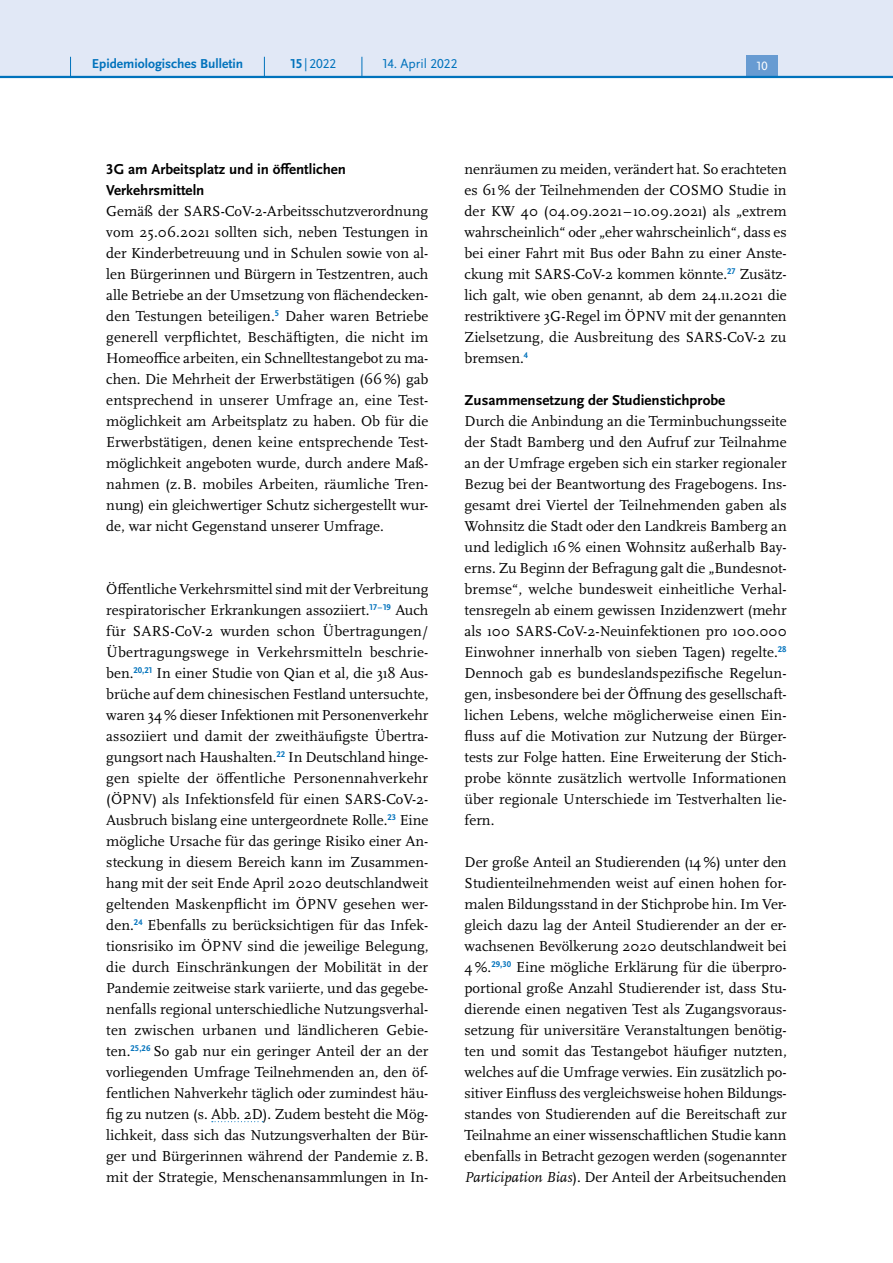
<style>
.page{position:relative;width:893px;height:1263px;background:#fff}
.page>*{position:absolute;margin:0;border:0;box-sizing:border-box;transform-origin:0 0}
.P_-_Fließtext{font:15px/21px "Scala Pro";color:#000;text-align:justify}
.t1{font:700 15px/21px "Scala Sans Pro";color:#000}
.t2{font:700 13.5px "Scala Sans Pro";color:#0072bc}
.t3{font:13.5px "Scala Sans Pro";color:#0072bc}
.t4{font:12.45px "Scala Sans Pro";color:#fff}
.s1{font-weight:700}
.s2{font-style:italic}
</style>
<div class="page">
<svg style="left:212px;top:1121px;width:51px;height:1px"></svg>
<div style="left:0;top:0;width:893px;height:77px;background:#e1e8f6"></div>
<div style="left:746px;top:55px;width:32px;height:21px;background:#679bd2"></div>
<hr style="left:0;top:76px;width:893px;height:2px;background:#0072bc">
<svg style="left:70px;top:57px;width:1px;height:19px"></svg>
<svg style="left:264px;top:57px;width:1px;height:19px"></svg>
<svg style="left:362px;top:57px;width:1px;height:19px"></svg>
<p class="t2" style="left:92px;top:55px;width:153px">Epidemiologisches Bulletin</p>
<p class="t3" style="left:290px;top:55px;width:47px"><span class="s1">15</span>|2022</p>
<p class="t3" style="left:383px;top:55px;width:76px">14. April 2022</p>
<p class="t4" style="left:757px;top:59px;width:13px">10</p>
<h5 class="t1" style="left:106px;top:158px;width:241px">3G am Arbeitsplatz und in öffentlichen<br>Verkehrsmitteln</h5>
<p class="P_-_Fließtext" style="left:106px;top:200px;width:324px">Gemäß der SARS-CoV-2-Arbeitsschutzverordnung vom 25.06.2021 sollten sich, neben Testungen in der Kinderbetreuung und in Schulen sowie von al&shy;len Bürgerinnen und Bürgern in Testzentren, auch alle Betriebe an der Umsetzung von flächendecken&shy;den Testungen beteiligen.<sup>5</sup> Daher waren Betriebe generell verpflichtet, Beschäftigten, die nicht im Homeoffice arbeiten, ein Schnelltestangebot zu ma&shy;chen. Die Mehrheit der Erwerbstätigen (66%) gab entsprechend in unserer Umfrage an, eine Test&shy;möglichkeit am Arbeitsplatz zu haben. Ob für die Erwerbstätigen, denen keine entsprechende Test&shy;möglichkeit angeboten wurde, durch andere Maß&shy;nahmen (z.B. mobiles Arbeiten, räumliche Tren&shy;nung) ein gleichwertiger Schutz sichergestellt wur&shy;de, war nicht Gegenstand unserer Umfrage.</p>
<p class="P_-_Fließtext" style="left:106px;top:578px;width:324px">Öffentliche Verkehrsmittel sind mit der Verbreitung respiratorischer Erkrankungen assoziiert.<sup>17–19</sup> Auch für SARS-CoV-2 wurden schon Übertragungen/ Übertragungswege in Verkehrsmitteln beschrie&shy;ben.<sup>20,21</sup> In einer Studie von Qian et al, die 318 Aus&shy;brüche auf dem chinesischen Festland untersuchte, waren 34% dieser Infektionen mit Personenverkehr assoziiert und damit der zweithäufigste Übertra&shy;gungsort nach Haushalten.<sup>22</sup> In Deutschland hinge&shy;gen spielte der öffentliche Personennahverkehr (ÖPNV) als Infektionsfeld für einen SARS-CoV-2- Ausbruch bislang eine untergeordnete Rolle.<sup>23</sup> Eine mögliche Ursache für das geringe Risiko einer An&shy;steckung in diesem Bereich kann im Zusammen&shy;hang mit der seit Ende April 2020 deutschlandweit geltenden Maskenpflicht im ÖPNV gesehen wer&shy;den.<sup>24</sup> Ebenfalls zu berücksichtigen für das Infek&shy;tionsrisiko im ÖPNV sind die jeweilige Belegung, die durch Einschränkungen der Mobilität in der Pandemie zeitweise stark variierte, und das gegebe&shy;nenfalls regional unterschiedliche Nutzungsverhal&shy;ten zwischen urbanen und ländlicheren Gebie&shy;ten.<sup>25,26</sup> So gab nur ein geringer Anteil der an der vorliegenden Umfrage Teilnehmenden an, den öf&shy;fentlichen Nahverkehr täglich oder zumindest häu&shy;fig zu nutzen (s. Abb. 2D). Zudem besteht die Mög&shy;lichkeit, dass sich das Nutzungsverhalten der Bür&shy;ger und Bürgerinnen während der Pandemie z.B. mit der Strategie, Menschenansammlungen in In-</p>
<p class="P_-_Fließtext" style="left:465px;top:158px;width:324px">nenräumen zu meiden, verändert hat. So erachteten es 61% der Teilnehmenden der COSMO Studie in der KW 40 (04.09.2021 – 10.09.2021) als „extrem wahrscheinlich“ oder „eher wahrscheinlich“, dass es bei einer Fahrt mit Bus oder Bahn zu einer Anste&shy;ckung mit SARS-CoV-2 kommen könnte.<sup>27</sup> Zusätz&shy;lich galt, wie oben genannt, ab dem 24.11.2021 die restriktivere 3G-Regel im ÖPNV mit der genannten Zielsetzung, die Ausbreitung des SARS-CoV-2 zu bremsen.<sup>4</sup></p>
<h5 class="t1" style="left:465px;top:389px;width:262px">Zusammensetzung der Studienstichprobe</h5>
<p class="P_-_Fließtext" style="left:465px;top:410px;width:324px">Durch die Anbindung an die Terminbuchungsseite der Stadt Bamberg und den Aufruf zur Teilnahme an der Umfrage ergeben sich ein starker regionaler Bezug bei der Beantwortung des Fragebogens. Ins&shy;gesamt drei Viertel der Teilnehmenden gaben als Wohnsitz die Stadt oder den Landkreis Bamberg an und lediglich 16% einen Wohnsitz außerhalb Bay&shy;erns. Zu Beginn der Befragung galt die „Bundesnot&shy;bremse“, welche bundesweit einheitliche Verhal&shy;tensregeln ab einem gewissen Inzidenzwert (mehr als 100 SARS-CoV-2-Neuinfektionen pro 100.000<br>Einwohner innerhalb von sieben Tagen) regelte.<sup>28<br></sup>Dennoch gab es bundeslandspezifische Regelun&shy;gen, insbesondere bei der Öffnung des gesellschaft&shy;lichen Lebens, welche möglicherweise einen Ein&shy;fluss auf die Motivation zur Nutzung der Bürger&shy;tests zur Folge hatten. Eine Erweiterung der Stich&shy;probe könnte zusätzlich wertvolle Informationen über regionale Unterschiede im Testverhalten lie&shy;fern.</p>
<p class="P_-_Fließtext" style="left:465px;top:851px;width:324px">Der große Anteil an Studierenden (14%) unter den Studienteilnehmenden weist auf einen hohen for&shy;malen Bildungsstand in der Stichprobe hin. Im Ver&shy;gleich dazu lag der Anteil Studierender an der er&shy;wachsenen Bevölkerung 2020 deutschlandweit bei 4%.<sup>29,30</sup> Eine mögliche Erklärung für die überpro&shy;portional große Anzahl Studierender ist, dass Stu&shy;dierende einen negativen Test als Zugangsvoraus&shy;setzung für universitäre Veranstaltungen benötig&shy;ten und somit das Testangebot häufiger nutzten, welches auf die Umfrage verwies. Ein zusätzlich po&shy;sitiver Einfluss des vergleichsweise hohen Bildungs&shy;standes von Studierenden auf die Bereitschaft zur Teilnahme an einer wissenschaftlichen Studie kann ebenfalls in Betracht gezogen werden (sogenannter <span class="s2">Participation Bias</span>). Der Anteil der Arbeitsuchenden</p>
</div>
